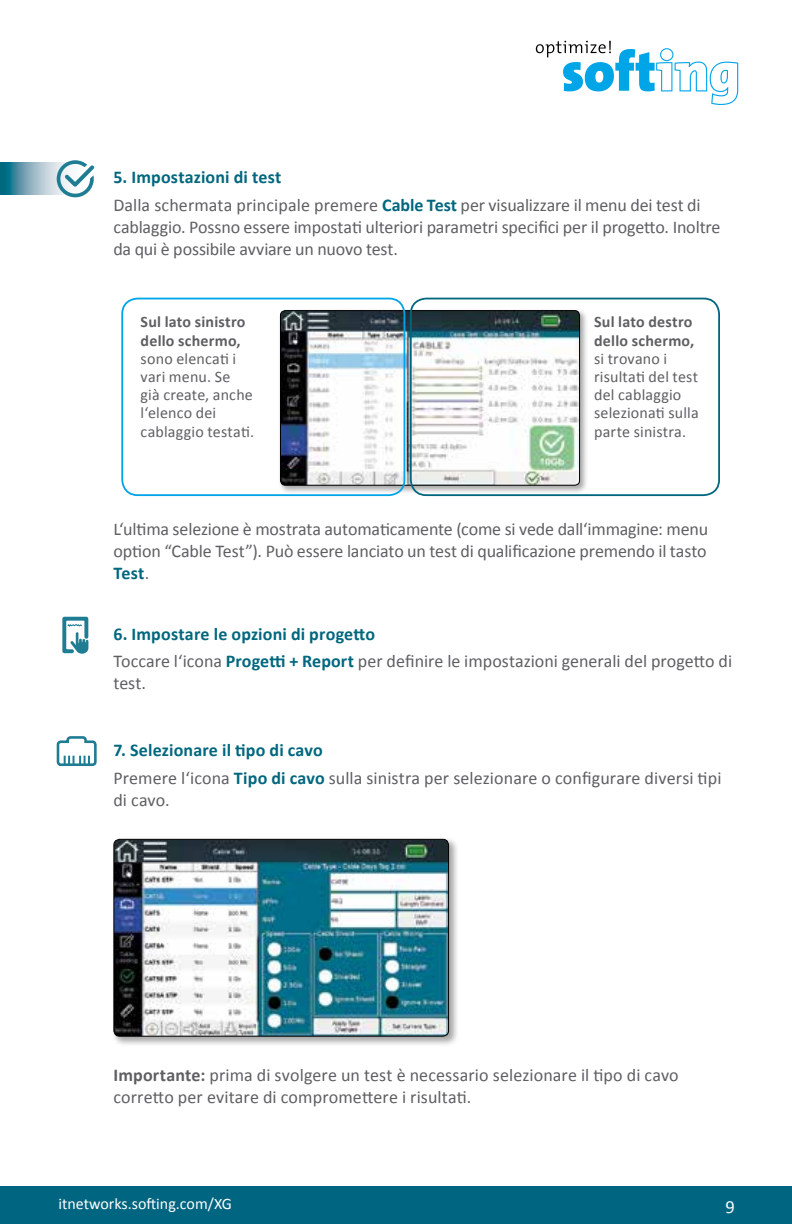
<style>
.page{position:relative;width:792px;height:1224px;background:#fff}
.page>*{position:absolute;margin:0;border:0;box-sizing:border-box;transform-origin:0 0}
.t1{font:18.4px "Calibri";color:#fefefe}
.t2{font:18px/22px "Calibri";color:#5e5f61}
.t3{font:16px/18.2px "Calibri";letter-spacing:.01em;color:#5e5f61}
.t4{font:700 16px/18.2px "Calibri";letter-spacing:.015em;color:#5e5f61}
.t5{font:16px "Calibri";color:#fff}
.s1{font-weight:700;color:#00677e}
.s2{font-weight:700}
</style>
<div class="page">
<svg style="left:0;top:163px;width:57px;height:32px;background:#77a7b7"></svg>
<svg style="left:57px;top:160px;width:38px;height:37px"></svg>
<div style="left:278px;top:308px;width:311px;height:186px;background:#000;opacity:.35"></div>
<img style="left:280px;top:311px;width:300px;height:174px">
<div style="left:280px;top:310px;width:300px;height:176px;border:1px solid #000;border-radius:5px"></div>
<svg style="left:62px;top:616px;width:27px;height:38px"></svg>
<svg style="left:56px;top:736px;width:41px;height:30px"></svg>
<div style="left:111px;top:837px;width:348px;height:210px;background:#000;opacity:.35"></div>
<img style="left:114px;top:839px;width:335px;height:197px">
<div style="left:113px;top:839px;width:336px;height:198px;border:1px solid #000;border-radius:6px"></div>
<div style="left:410px;top:298px;width:310px;height:198px;border:2px solid #00677e;border-radius:15px"></div>
<div style="left:121px;top:298px;width:284px;height:198px;border:2px solid #00a5e8;border-radius:15px"></div>
<div style="left:0;top:1187px;width:792px;height:37px;background:#006580"></div>
<svg style="left:536px;top:41px;width:202px;height:64px"></svg>
<p class="t2" style="left:113px;top:163px;width:589px;line-height:27.6px"><span class="s1">5. Impostazioni di test<br></span>Dalla schermata principale premere <span class="s1">Cable Test</span> per visualizzare il menu dei test di</p>
<p class="t2" style="left:113px;top:215px;width:609px">cablaggio. Possno essere impostati ulteriori parametri specifici per il progetto. Inoltre da qui è possibile avviare un nuovo test.</p>
<p class="t4" style="left:141px;top:312px;width:106px">Sul lato sinistro dello schermo,</p>
<p class="t3" style="left:141px;top:349px;width:115px">sono elencati i vari menu. Se<br>già create, anche l‘elenco dei cablaggio testati.</p>
<p class="t4" style="left:594px;top:312px;width:102px">Sul lato destro dello schermo,</p>
<p class="t3" style="left:594px;top:349px;width:106px">si trovano i risultati del test del cablaggio selezionati sulla parte sinistra.</p>
<p class="t2" style="left:113px;top:517px;width:596px;text-align:justify">L‘ultima selezione è mostrata automaticamente (come si vede dall‘immagine: menu option “Cable Test”). Può essere lanciato un test di qualificazione premendo il tasto <span class="s1">Test</span>.</p>
<p class="t2" style="left:113px;top:619px;width:620px;line-height:27.6px"><span class="s1">6. Impostare le opzioni di progetto<br></span>Toccare l‘icona <span class="s1">Progetti + Report</span> per definire le impostazioni generali del progetto di</p>
<p class="t2" style="left:113px;top:672px;width:32px">test.</p>
<p class="t2" style="left:113px;top:735px;width:610px;line-height:27.6px"><span class="s1">7. Selezionare il tipo di cavo<br></span>Premere l‘icona <span class="s1">Tipo di cavo</span> sulla sinistra per selezionare o configurare diversi tipi</p>
<p class="t2" style="left:113px;top:788px;width:58px">di cavo.</p>
<p class="t2" style="left:113px;top:1063px;width:567px"><span class="s2">Importante:</span> prima di svolgere un test è necessario selezionare il tipo di cavo corretto per evitare di compromettere i risultati.</p>
<p class="t5" style="left:58px;top:1194px;width:175px">itnetworks.softing.com/XG</p>
<p class="t1" style="left:725px;top:1195px;width:11px">9</p>
</div>
